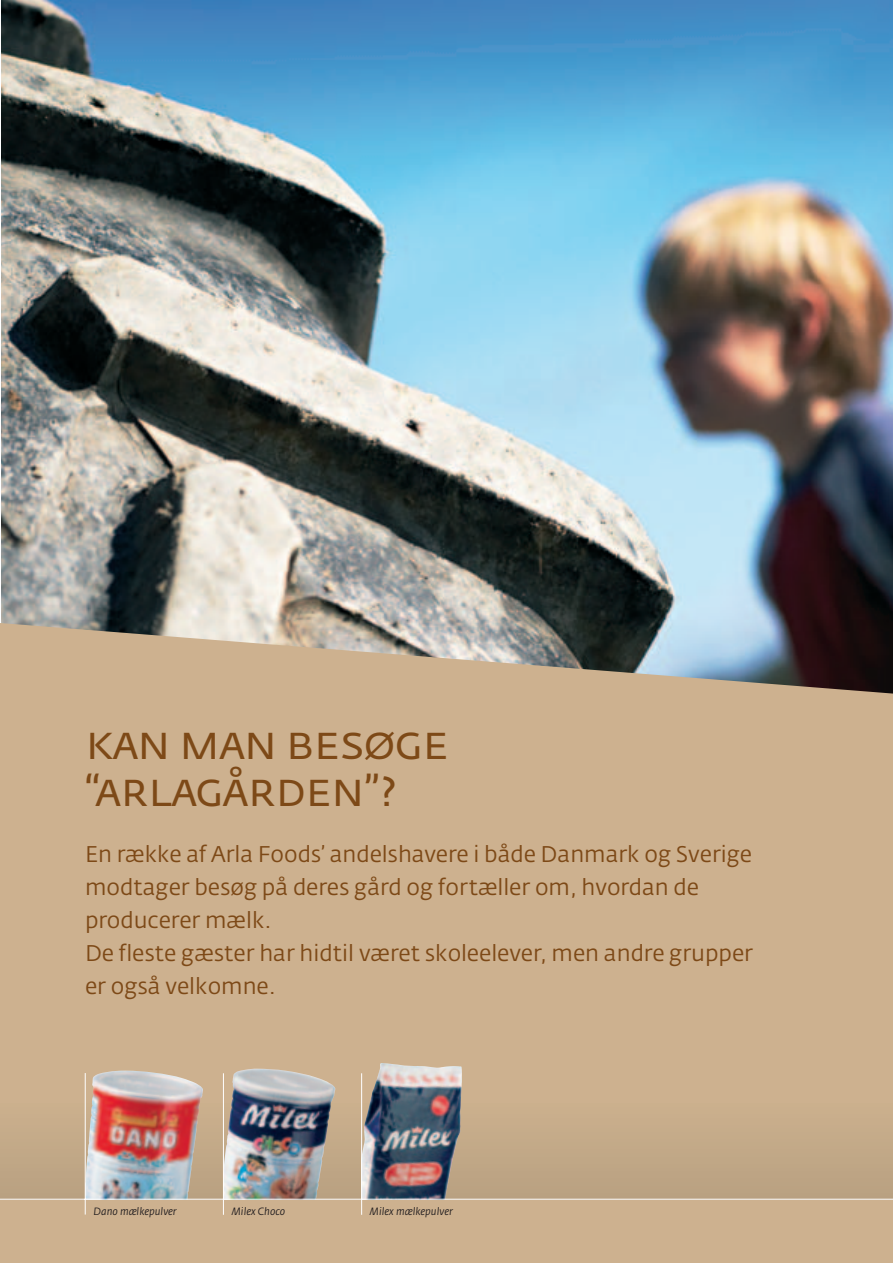
<style>
.page{position:relative;width:893px;height:1263px;background:#fff}
.page>*{position:absolute;margin:0;border:0;box-sizing:border-box;transform-origin:0 0}
.t1{font:48px/46.5px "Fedra Sans Alt Std";letter-spacing:-.025em;color:#7d4917}
.t2{font:22.5px/33px "Fedra Sans Alt Std";color:#7d4917}
.t3{font:italic 10.5px "Fedra Sans Alt Std";color:#231f20}
</style>
<div class="page">
<img style="left:1px;top:0;width:892px;height:623px">
<div style="left:0;top:623px;width:893px;height:639px;background:#cdb18f"></div>
<div style="left:0;top:1103px;width:893px;height:96px;background:#c2a887"></div>
<img style="left:85px;top:1070px;width:118px;height:129px">
<img style="left:223px;top:1068px;width:113px;height:131px">
<img style="left:361px;top:1063px;width:101px;height:136px">
<hr style="left:85px;top:1073px;width:1px;height:141px;background:#fff">
<hr style="left:223px;top:1073px;width:1px;height:142px;background:#fff">
<hr style="left:361px;top:1073px;width:1px;height:142px;background:#fff">
<hr style="left:0;top:1199px;width:893px;height:1px;background:#fff">
<h1 class="t1" style="left:85px;top:723px;width:366px">Kan man besøge “Arlagården”?</h1>
<p class="t2" style="left:85px;top:839px;width:670px">En række af Arla Foods’ andelshavere i både Danmark og Sverige modtager besøg på deres gård og fortæller om, hvordan de producerer mælk.<br>De fleste gæster har hidtil været skoleelever, men andre grupper er også velkomne.</p>
<p class="t3" style="left:94px;top:1207px;width:85px">Dano mælkepulver</p>
<p class="t3" style="left:232px;top:1207px;width:55px">Milex Choco</p>
<p class="t3" style="left:370px;top:1207px;width:84px">Milex mælkepulver</p>
</div>
